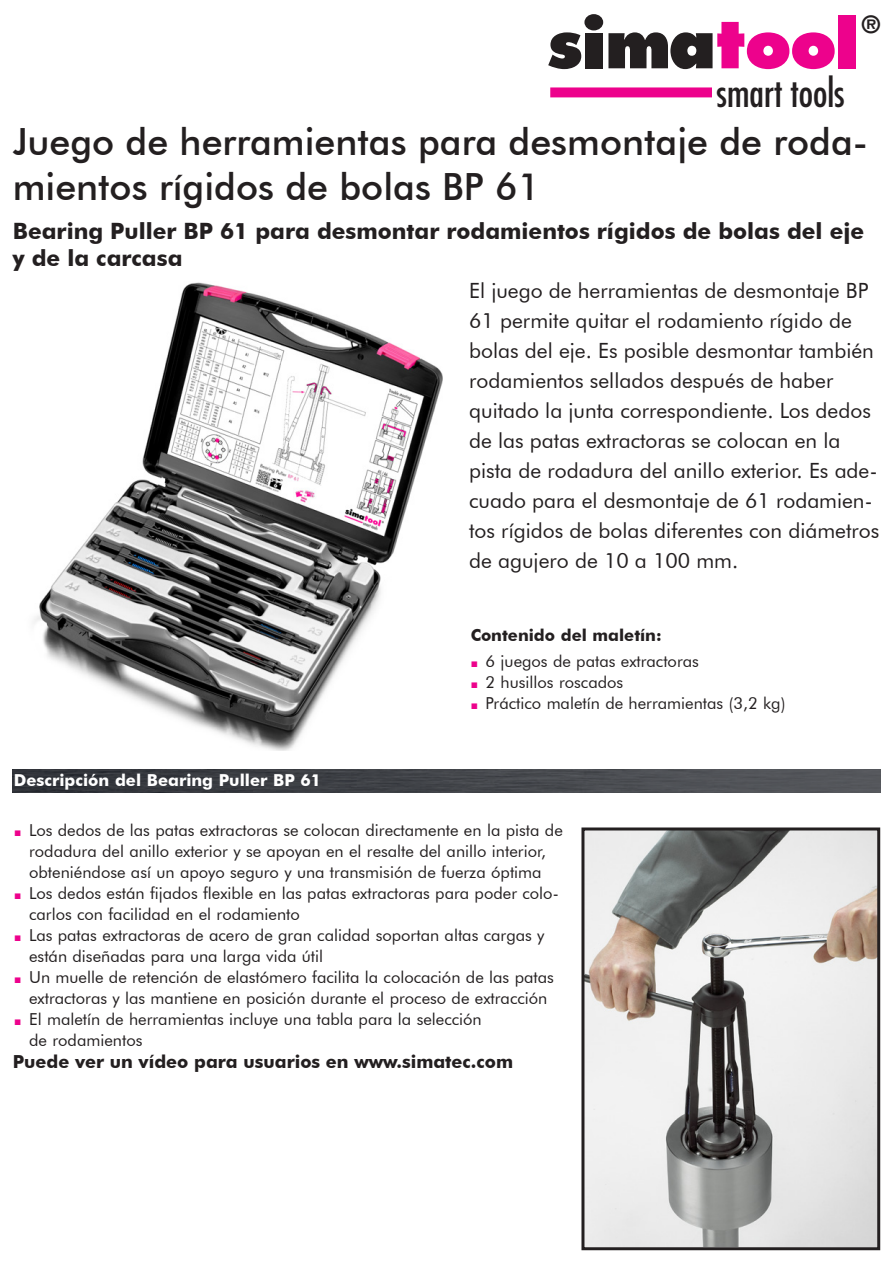
<style>
.page{position:relative;width:893px;height:1263px;background:#fff}
.page>*{position:absolute;margin:0;border:0;box-sizing:border-box;transform-origin:0 0}
.t1{font:condensed 38.1px "Futura";color:#231f20}
.t2{font:500 37.5px/45px "Futura BT";color:#231f20}
.t3{font:700 23.1px "Futura";color:#231f20}
.t4{font:700 22.5px/27px "Futura BT";color:#231f20}
.t5{font:21px/30px "Futura BT";color:#231f20}
.t6{font:700 18px "Futura BT";color:#231f20}
.t7{font:16.5px/21px "Futura BT";color:#231f20}
.t8{font:700 16.5px "Futura BT";color:#fff}
.t9{font:700 16.5px "Futura BT";color:#231f20}
.s1{font-family:"Arial";font-size:12px;color:#ed028c}
</style>
<div class="page">
<div style="left:839px;top:15px;width:17px;height:53px;background:#ed028c"></div>
<svg style="left:548px;top:32px;width:33px;height:37px"></svg>
<div style="left:585px;top:33px;width:17px;height:35px;background:#231f20"></div>
<svg style="left:608px;top:22px;width:227px;height:47px"></svg>
<div style="left:550px;top:87px;width:162px;height:10px;background:#ed028c"></div>
<div style="left:584px;top:14px;width:19px;height:16px;background:#231f20;border-radius:50%"></div>
<img style="left:34px;top:282px;width:409px;height:468px">
<img style="left:585px;top:831px;width:291px;height:415px">
<div style="left:581px;top:827px;width:299px;height:423px;border:3px solid #231f20"></div>
<img style="left:13px;top:769px;width:867px;height:24px">
<p class="t1" style="left:717px;top:70px;width:130px">smart tools</p>
<p class="t3" style="left:862px;top:9px;width:20px">®</p>
<p class="t2" style="left:13px;top:119px;width:857px">Juego de herramientas para desmontaje de roda&shy;mientos rígidos de bolas BP 61</p>
<p class="t4" style="left:13px;top:218px;width:853px">Bearing Puller BP 61 para desmontar rodamientos rígidos de bolas del eje y de la carcasa</p>
<p class="t5" style="left:469px;top:275px;width:412px">El juego de herramientas de desmontaje BP 61 permite quitar el rodamiento rígido de bolas del eje. Es posible desmontar también rodamientos sellados después de haber quitado la junta correspondiente. Los dedos de las patas extractoras se colocan en la pista de rodadura del anillo exterior. Es ade&shy;cuado para el desmontaje de 61 rodamien&shy;tos rígidos de bolas diferentes con diámetros de agujero de 10 a 100 mm.</p>
<p class="t8" style="left:14px;top:770px;width:309px">Descripción del Bearing Puller BP 61</p>
<p class="t9" style="left:471px;top:625px;width:193px">Contenido del maletín:</p>
<p class="t7" style="left:471px;top:650px;width:230px"><span class="s1">■</span> 6 juegos de patas extractoras</p>
<p class="t7" style="left:471px;top:671px;width:154px"><span class="s1">■</span> 2 husillos roscados</p>
<p class="t7" style="left:471px;top:692px;width:316px"><span class="s1">■</span> Práctico maletín de herramientas (3,2 kg)</p>
<p class="t7" style="left:14px;top:819px;width:550px;text-align:center"><span class="s1">■</span> Los dedos de las patas extractoras se colocan directamente en la pista de rodadura del anillo exterior y se apoyan en el resalte del anillo interior, obteniéndose así un apoyo seguro y una transmisión de fuerza óptima</p>
<p class="t7" style="left:29px;top:882px;width:531px;text-indent:-15px"><span class="s1">■</span> Los dedos están fijados flexible en las patas extractoras para poder colo&shy;carlos con facilidad en el rodamiento</p>
<p class="t7" style="left:29px;top:924px;width:517px;text-indent:-15px"><span class="s1">■</span> Las patas extractoras de acero de gran calidad soportan altas cargas y están diseñadas para una larga vida útil</p>
<p class="t7" style="left:14px;top:966px;width:541px;text-align:center"><span class="s1">■</span> Un muelle de retención de elastómero facilita la colocación de las patas extractoras y las mantiene en posición durante el proceso de extracción</p>
<p class="t7" style="left:29px;top:1008px;width:454px;text-indent:-15px"><span class="s1">■</span> El maletín de herramientas incluye una tabla para la selección de rodamientos</p>
<p class="t6" style="left:13px;top:1050px;width:502px">Puede ver un vídeo para usuarios en www.simatec.com</p>
</div>
